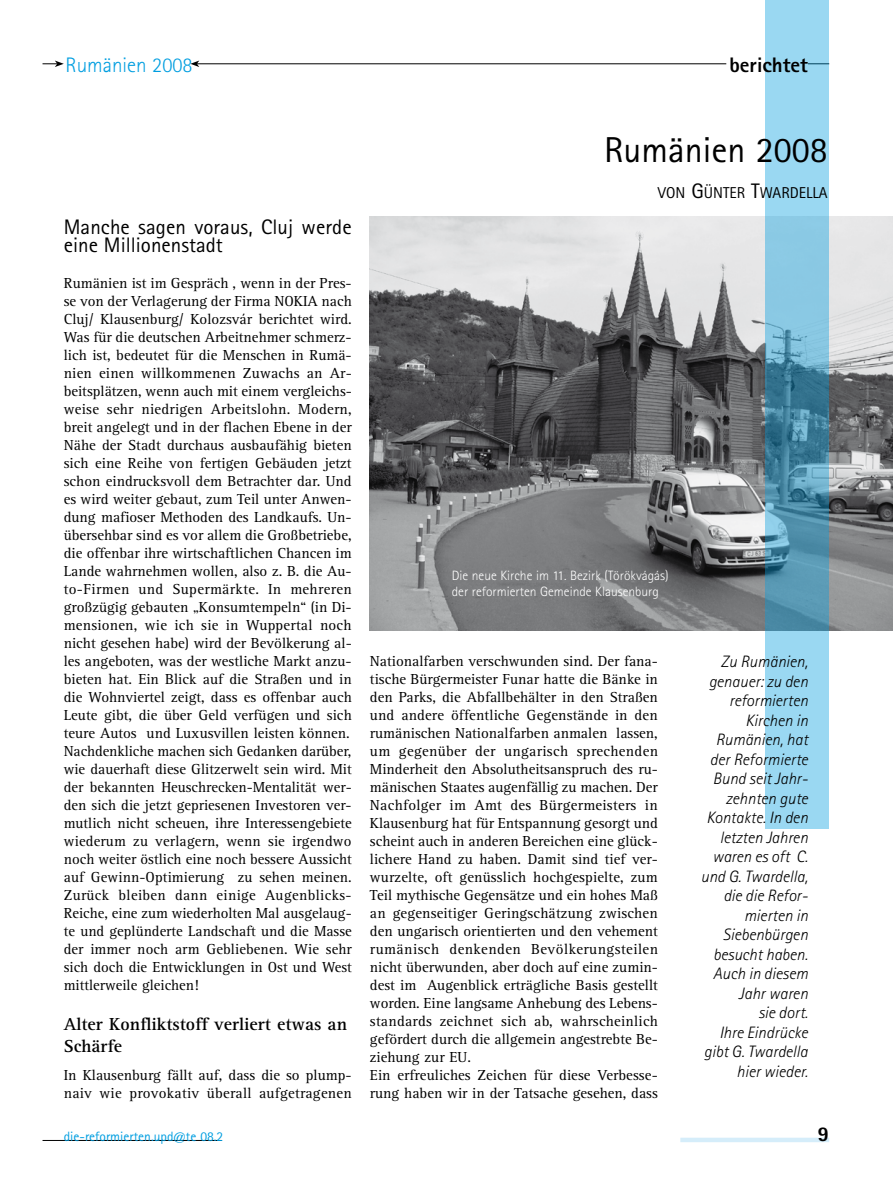
<style>
.page{position:relative;width:893px;height:1191px;background:#fff}
.page>*{position:absolute;margin:0;border:0;box-sizing:border-box;transform-origin:0 0}
.t1{font:36px "Rotis Sans Serif";color:#000}
.t2{font:21px/18px "Rotis Sans Serif";letter-spacing:.005em;color:#000}
.t3{font:300 21px "Rotis Sans Serif";color:#009ee0}
.t4{font:800 21px "Rotis Sans Serif";color:#000}
.t5{font:700 18px/21.6px "Rotis Serif";color:#000}
.t6{font:italic 300 16.5px/19.5px "Rotis Sans Serif";color:#000;text-align:right}
.t7{font:15.75px "Rotis Sans Serif";color:#000}
.t8{font:15px/18px "Rotis Serif";color:#000}
.t9{font:300 13.5px/16.2px "Rotis Sans Serif";color:#fff}
.t10{font:13.5px "Rotis Sans Serif";color:#009ee0}
.s1{font-size:21px}
.s2{font-weight:700}
</style>
<div class="page">
<hr style="left:43px;top:1140px;width:179px;height:1px;background:#000">
<svg style="left:43px;top:61px;width:21px;height:6px"></svg>
<div style="left:680px;top:1137px;width:149px;height:5px;background:#d5edfa"></div>
<hr style="left:197px;top:64px;width:529px;height:1px;background:#000">
<svg style="left:190px;top:61px;width:9px;height:6px"></svg>
<img style="left:370px;top:216px;width:523px;height:414px">
<svg style="left:765px;top:0;width:64px;height:828px;fill:#92d1eb"></svg>
<h2 class="t3" style="left:65px;top:53px;width:129px">Rumänien 2008</h2>
<h2 class="t4" style="left:729px;top:52px;width:80px">berichtet</h2>
<h2 class="t2" style="left:64px;top:218px;width:289px">Manche sagen voraus, Cluj werde eine Millionenstadt</h2>
<p class="t8" style="left:64px;top:274px;width:290px">Rumänien ist im Gespräch , wenn in der Pres&shy;se von der Verlagerung der Firma NOKIA nach Cluj/ Klausenburg/ Kolozsvár berichtet wird.<br>Was für die deutschen Arbeitnehmer schmerz&shy;lich ist, bedeutet für die Menschen in Rumä&shy;nien einen willkommenen Zuwachs an Ar&shy;beitsplätzen, wenn auch mit einem vergleichs&shy;weise sehr niedrigen Arbeitslohn. Modern, breit angelegt und in der flachen Ebene in der Nähe der Stadt durchaus ausbaufähig bieten sich eine Reihe von fertigen Gebäuden jetzt schon eindrucksvoll dem Betrachter dar. Und es wird weiter gebaut, zum Teil unter Anwen&shy;dung mafioser Methoden des Landkaufs. Un&shy;übersehbar sind es vor allem die Großbetriebe, die offenbar ihre wirtschaftlichen Chancen im Lande wahrnehmen wollen, also z. B. die Au&shy;to-Firmen und Supermärkte. In mehreren großzügig gebauten „Konsumtempeln“ (in Di&shy;mensionen, wie ich sie in Wuppertal noch nicht gesehen habe) wird der Bevölkerung al&shy;les angeboten, was der westliche Markt anzu&shy;bieten hat. Ein Blick auf die Straßen und in die Wohnviertel zeigt, dass es offenbar auch Leute gibt, die über Geld verfügen und sich teure Autos und Luxusvillen leisten können.<br>Nachdenkliche machen sich Gedanken darüber, wie dauerhaft diese Glitzerwelt sein wird. Mit der bekannten Heuschrecken-Mentalität wer&shy;den sich die jetzt gepriesenen Investoren ver&shy;mutlich nicht scheuen, ihre Interessengebiete wiederum zu verlagern, wenn sie irgendwo noch weiter östlich eine noch bessere Aussicht auf Gewinn-Optimierung zu sehen meinen.<br>Zurück bleiben dann einige Augenblicks-Reiche, eine zum wiederholten Mal ausgelaug&shy;te und geplünderte Landschaft und die Masse der immer noch arm Gebliebenen. Wie sehr sich doch die Entwicklungen in Ost und West mittlerweile gleichen!</p>
<p class="t5" style="left:64px;top:1013px;width:285px">Alter Konfliktstoff verliert etwas an<br>Schärfe</p>
<p class="t8" style="left:64px;top:1066px;width:289px">In Klausenburg fällt auf, dass die so plump&shy;naiv wie provokativ überall aufgetragenen</p>
<h1 class="t1" style="left:604px;top:129px;width:225px">Rumänien 2008</h1>
<p class="t7" style="left:658px;top:183px;width:171px">VON <span class="s1">G</span>ÜNTER <span class="s1">T</span>WARDELLA</p>
<p class="t9" style="left:452px;top:567px;width:218px">Die neue Kirche im 11. Bezirk (Törökvágás) der reformierten Gemeinde Klausenburg</p>
<p class="t8" style="left:370px;top:652px;width:290px">Nationalfarben verschwunden sind. Der fana&shy;tische Bürgermeister Funar hatte die Bänke in den Parks, die Abfallbehälter in den Straßen und andere öffentliche Gegenstände in den rumänischen Nationalfarben anmalen lassen, um gegenüber der ungarisch sprechenden Minderheit den Absolutheitsanspruch des ru&shy;mänischen Staates augenfällig zu machen. Der Nachfolger im Amt des Bürgermeisters in Klausenburg hat für Entspannung gesorgt und scheint auch in anderen Bereichen eine glück&shy;lichere Hand zu haben. Damit sind tief ver&shy;wurzelte, oft genüsslich hochgespielte, zum Teil mythische Gegensätze und ein hohes Maß an gegenseitiger Geringschätzung zwischen den ungarisch orientierten und den vehement rumänisch denkenden Bevölkerungsteilen nicht überwunden, aber doch auf eine zumin&shy;dest im Augenblick erträgliche Basis gestellt worden. Eine langsame Anhebung des Lebens&shy;standards zeichnet sich ab, wahrscheinlich gefördert durch die allgemein angestrebte Be&shy;ziehung zur EU.<br>Ein erfreuliches Zeichen für diese Verbesse&shy;rung haben wir in der Tatsache gesehen, dass</p>
<p class="t6" style="left:701px;top:652px;width:109px">Zu Rumänien, genauer: zu den reformierten<br>Kirchen in<br>Rumänien, hat der Reformierte<br>Bund seit Jahr&shy;zehnten gute<br>Kontakte. In den letzten Jahren waren es oft C. und G. Twardella, die die Refor&shy;mierten in<br>Siebenbürgen besucht haben.<br>Auch in diesem<br>Jahr waren<br>sie dort.<br>Ihre Eindrücke gibt G. Twardella hier wieder.</p>
<p class="t10" style="left:64px;top:1128px;width:161px">die-reformierten.upd<span class="s2">@</span>te 08.2</p>
<h2 class="t4" style="left:817px;top:1120px;width:13px">9</h2>
</div>
